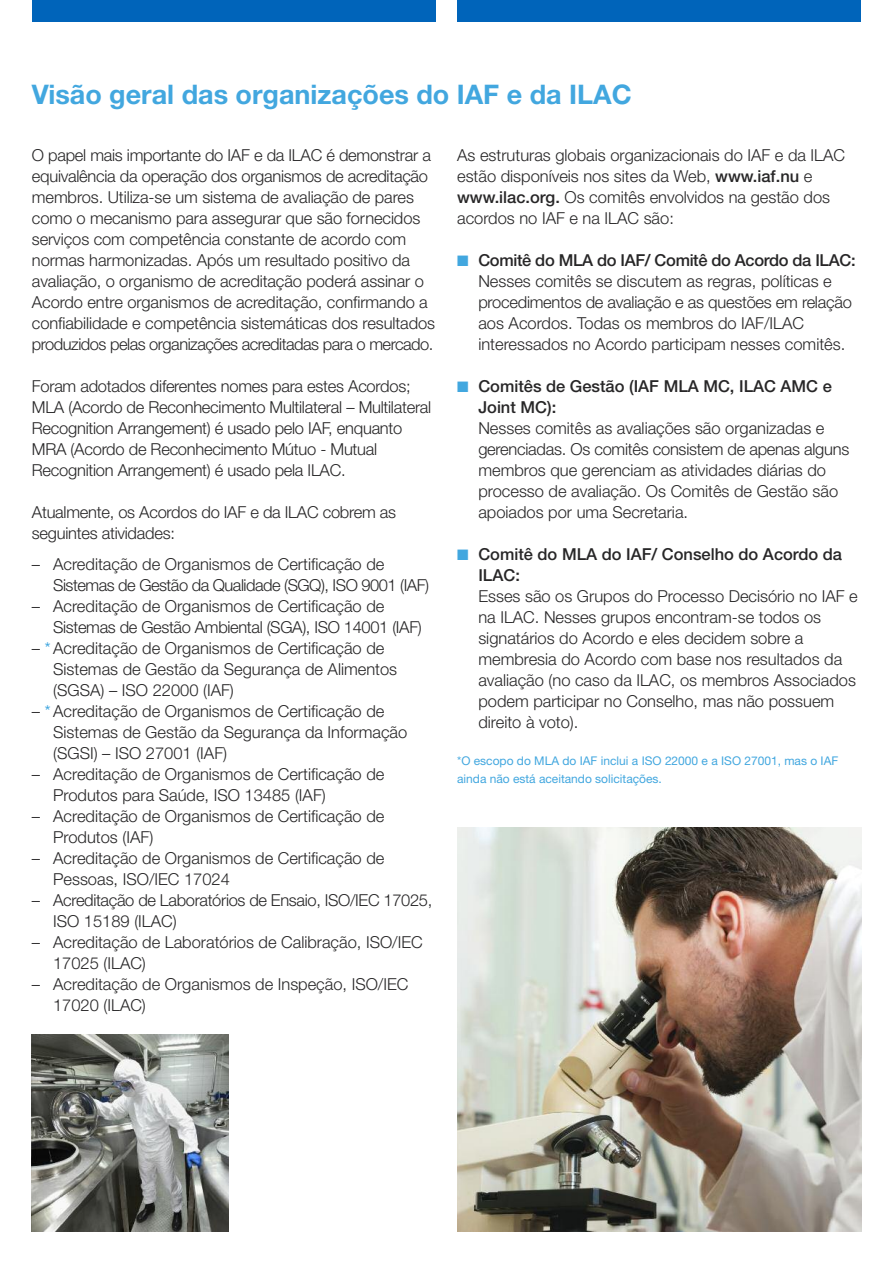
<style>
.page{position:relative;width:893px;height:1263px;background:#fff}
.page>*{position:absolute;margin:0;border:0;box-sizing:border-box;transform-origin:0 0}
.t1{font:700 27px "Helvetica Neue";color:#42a7df}
.t2{font:300 16.5px/21px "Helvetica Neue";color:#272627}
.t3{font:500 16.5px/21px "Helvetica Neue";color:#272627}
.t4{font:300 16.5px/21px "Helvetica Neue";letter-spacing:-.02em;color:#272627}
.t5{font:12px/17.5px "Helvetica Neue";color:#42a7df}
.s1{font-weight:400;color:#42a7df}
.s2{font-weight:500}
.s3{color:#42a7df}
</style>
<div class="page">
<div style="left:32px;top:0;width:404px;height:21px;background:#0064ba"></div>
<div style="left:457px;top:0;width:404px;height:21px;background:#0064ba"></div>
<img style="left:457px;top:827px;width:404px;height:404px">
<img style="left:32px;top:1034px;width:197px;height:197px">
<h1 class="t1" style="left:32px;top:85px;width:601px">Visão geral das organizações do IAF e da ILAC</h1>
<p class="t2" style="left:32px;top:146px;width:405px">O papel mais importante do IAF e da ILAC é demonstrar a equivalência da operação dos organismos de acreditação membros. Utiliza-se um sistema de avaliação de pares como o mecanismo para assegurar que são fornecidos serviços com competência constante de acordo com normas harmonizadas. Após um resultado positivo da avaliação, o organismo de acreditação poderá assinar o Acordo entre organismos de acreditação, confirmando a confiabilidade e competência sistemáticas dos resultados produzidos pelas organizações acreditadas para o mercado.</p>
<p class="t2" style="left:32px;top:377px;width:401px">Foram adotados diferentes nomes para estes Acordos; MLA (Acordo de Reconhecimento Multilateral – Multilateral Recognition Arrangement) é usado pelo IAF, enquanto MRA (Acordo de Reconhecimento Mútuo - Mutual Recognition Arrangement) é usado pela ILAC.</p>
<p class="t2" style="left:32px;top:503px;width:366px">Atualmente, os Acordos do IAF e da ILAC cobrem as seguintes atividades:</p>
<p class="t2" style="left:53px;top:555px;width:377px;text-indent:-21px">– Acreditação de Organismos de Certificação de<br>Sistemas de Gestão da Qualidade (SGQ), ISO 9001 (IAF)</p>
<p class="t2" style="left:53px;top:597px;width:370px;text-indent:-21px">– Acreditação de Organismos de Certificação de<br>Sistemas de Gestão Ambiental (SGA), ISO 14001 (IAF)</p>
<p class="t2" style="left:53px;top:639px;width:346px;text-indent:-21px">– <span class="s1">*</span> Acreditação de Organismos de Certificação de<br>Sistemas de Gestão da Segurança de Alimentos (SGSA) – ISO 22000 (IAF)</p>
<p class="t2" style="left:53px;top:702px;width:356px;text-indent:-21px">– <span class="s1">*</span> Acreditação de Organismos de Certificação de<br>Sistemas de Gestão da Segurança da Informação (SGSI) – ISO 27001 (IAF)</p>
<p class="t2" style="left:53px;top:765px;width:333px;text-indent:-21px">– Acreditação de Organismos de Certificação de<br>Produtos para Saúde, ISO 13485 (IAF)</p>
<p class="t2" style="left:53px;top:807px;width:333px;text-indent:-21px">– Acreditação de Organismos de Certificação de<br>Produtos (IAF)</p>
<p class="t2" style="left:53px;top:849px;width:333px;text-indent:-21px">– Acreditação de Organismos de Certificação de<br>Pessoas, ISO/IEC 17024</p>
<p class="t4" style="left:53px;top:891px;width:381px;text-indent:-21px">– Acreditação de Laboratórios de Ensaio, ISO/IEC 17025,<br>ISO 15189 (ILAC)</p>
<p class="t2" style="left:53px;top:933px;width:371px;text-indent:-21px">– Acreditação de Laboratórios de Calibração, ISO/IEC<br>17025 (ILAC)</p>
<p class="t2" style="left:53px;top:975px;width:357px;text-indent:-21px">– Acreditação de Organismos de Inspeção, ISO/IEC<br>17020 (ILAC)</p>
<p class="t2" style="left:457px;top:146px;width:389px">As estruturas globais organizacionais do IAF e da ILAC estão disponíveis nos sites da Web, <span class="s2">www.iaf.nu</span> e <span class="s2">www.ilac.org.</span> Os comitês envolvidos na gestão dos acordos no IAF e na ILAC são:</p>
<p class="t2" style="left:478px;top:251px;width:379px;text-indent:-21px"><span class="s3">■</span> <span class="s2">Comitê do MLA do IAF/ Comitê do Acordo da ILAC:<br></span>Nesses comitês se discutem as regras, políticas e procedimentos de avaliação e as questões em relação aos Acordos. Todas os membros do IAF/ILAC interessados no Acordo participam nesses comitês.</p>
<p class="t3" style="left:478px;top:377px;width:355px;text-indent:-21px"><span class="s3">■</span> Comitês de Gestão (IAF MLA MC, ILAC AMC e<br>Joint MC):</p>
<p class="t2" style="left:478px;top:419px;width:372px">Nesses comitês as avaliações são organizadas e gerenciadas. Os comitês consistem de apenas alguns membros que gerenciam as atividades diárias do processo de avaliação. Os Comitês de Gestão são apoiados por uma Secretaria.</p>
<p class="t3" style="left:478px;top:545px;width:365px;text-indent:-21px"><span class="s3">■</span> Comitê do MLA do IAF/ Conselho do Acordo da<br>ILAC:</p>
<p class="t2" style="left:478px;top:587px;width:381px">Esses são os Grupos do Processo Decisório no IAF e na ILAC. Nesses grupos encontram-se todos os signatários do Acordo e eles decidem sobre a membresia do Acordo com base nos resultados da avaliação (no caso da ILAC, os membros Associados podem participar no Conselho, mas não possuem direito à voto).</p>
<p class="t5" style="left:457px;top:753px;width:383px">*O escopo do MLA do IAF inclui a ISO 22000 e a ISO 27001, mas o IAF ainda não está aceitando solicitações.</p>
</div>
